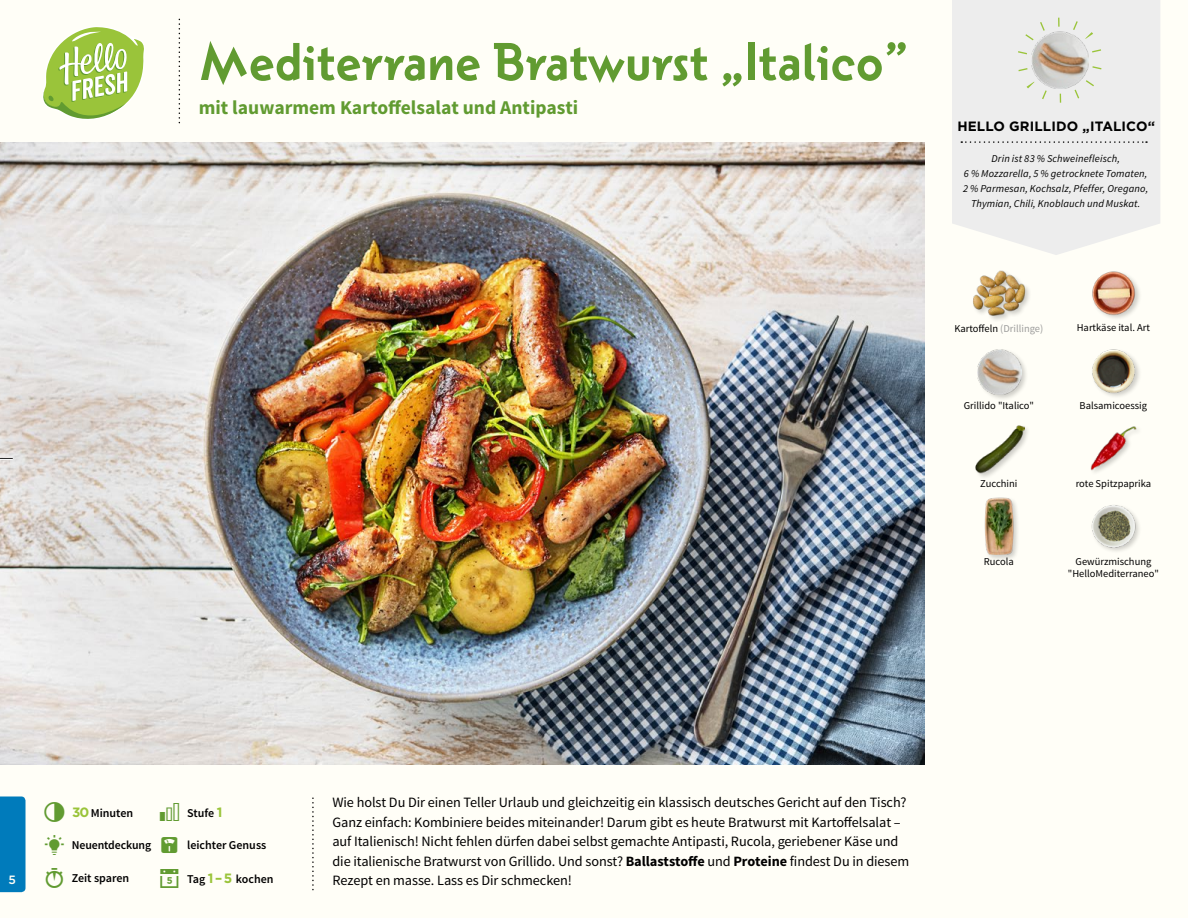
<style>
.page{position:relative;width:1188px;height:918px;background:#fffef7}
.page>*{position:absolute;margin:0;border:0;box-sizing:border-box;transform-origin:0 0}
.t1{font:700 55.5px "Instanter OT";letter-spacing:-.01em;color:#619b31}
.t2{font:700 19.5px "Source Sans Pro";color:#619b31}
.t3{font:14.25px/19.5px "Source Sans Pro";letter-spacing:-.005em;color:#000}
.t4{font:700 13.5px "Gotham";letter-spacing:.01em;color:#000}
.t5{font:600 12px "Source Sans Pro";color:#000}
.t6{font:500 12px "Gotham";color:#fffef7}
.t7{font:italic 10.5px/14.7px "Source Sans Pro";letter-spacing:.015em;color:#000;text-align:center}
.t8{font:10.5px/12px "Source Sans Pro";color:#000;text-align:center}
.t9{font:10.5px "Source Sans Pro";color:#9d9d9c}
.s1{color:#000}
.s2{font-family:"Gotham";font-weight:700;font-size:13.5px;color:#9ac43a}
.s3{font-weight:700}
</style>
<div class="page">
<svg style="left:43px;top:27px;width:101px;height:92px"></svg>
<svg style="left:952px;top:0;width:208px;height:255px;background:#eeeeed"></svg>
<svg style="left:961px;top:141px;width:186px;height:2px"></svg>
<img style="left:1031px;top:32px;width:57px;height:56px">
<div style="left:1017px;top:18px;width:85px;height:85px;border:9px dashed #9ac43a;border-radius:50%"></div>
<div style="left:0;top:796px;width:26px;height:96px;background:#007bbb"></div>
<img style="left:1091px;top:505px;width:48px;height:46px">
<div style="left:983px;top:496px;width:37px;height:66px;background:#000;opacity:.2"></div>
<img style="left:983px;top:498px;width:37px;height:57px">
<img style="left:1090px;top:426px;width:48px;height:46px">
<div style="left:974px;top:424px;width:57px;height:56px;background:#000;opacity:.2"></div>
<img style="left:974px;top:424px;width:50px;height:50px">
<div style="left:977px;top:348px;width:52px;height:54px;background:#000;opacity:.2"></div>
<img style="left:978px;top:349px;width:43px;height:46px">
<img style="left:1092px;top:349px;width:48px;height:48px">
<img style="left:1092px;top:271px;width:48px;height:48px">
<div style="left:972px;top:269px;width:60px;height:53px;background:#000;opacity:.2"></div>
<img style="left:972px;top:269px;width:55px;height:53px">
<img style="left:0;top:142px;width:925px;height:623px">
<svg style="left:0;top:458px;width:13px;height:2px"></svg>
<h1 class="t1" style="left:199px;top:29px;width:711px">Mediterrane Bratwurst „Italico”</h1>
<h2 class="t2" style="left:199px;top:95px;width:381px">mit lauwarmem Kartoffelsalat und Antipasti</h2>
<p class="t4" style="left:957px;top:117px;width:199px">HELLO GRILLIDO „ITALICO“</p>
<p class="t7" style="left:963px;top:152px;width:187px">Drin ist 83 % Schweinefleisch,<br>6 % Mozzarella, 5 % getrocknete Tomaten, 2 % Parmesan, Kochsalz, Pfeffer, Oregano, Thymian, Chili, Knoblauch und Muskat.</p>
<p class="t9" style="left:954px;top:322px;width:90px"><span class="s1">Kartoffeln</span> (Drillinge)</p>
<p class="t8" style="left:1077px;top:322px;width:75px">Hartkäse ital. Art</p>
<p class="t8" style="left:964px;top:400px;width:72px">Grillido "Italico"</p>
<p class="t8" style="left:1080px;top:400px;width:69px">Balsamicoessig</p>
<p class="t8" style="left:980px;top:478px;width:39px">Zucchini</p>
<p class="t8" style="left:1076px;top:478px;width:77px">rote Spitzpaprika</p>
<p class="t8" style="left:984px;top:556px;width:32px">Rucola</p>
<p class="t8" style="left:1068px;top:555px;width:92px">Gewürzmischung "HelloMediterraneo"</p>
<p class="t5" style="left:72px;top:805px;width:62px"><span class="s2">30</span> Minuten</p>
<p class="t5" style="left:187px;top:805px;width:37px">Stufe <span class="s2">1</span></p>
<p class="t3" style="left:332px;top:793px;width:578px">Wie holst Du Dir einen Teller Urlaub und gleichzeitig ein klassisch deutsches Gericht auf den Tisch?<br>Ganz einfach: Kombiniere beides miteinander! Darum gibt es heute Bratwurst mit Kartoffelsalat – auf Italienisch! Nicht fehlen dürfen dabei selbst gemachte Antipasti, Rucola, geriebener Käse und die italienische Bratwurst von Grillido. Und sonst? <span class="s3">Ballaststoffe</span> und <span class="s3">Proteine</span> findest Du in diesem Rezept en masse. Lass es Dir schmecken!</p>
<p class="t5" style="left:72px;top:838px;width:81px">Neuentdeckung</p>
<p class="t5" style="left:187px;top:838px;width:81px">leichter Genuss</p>
<p class="t6" style="left:9px;top:872px;width:6px">1</p>
<p class="t5" style="left:72px;top:870px;width:59px">Zeit sparen</p>
<p class="t5" style="left:187px;top:871px;width:88px">Tag <span class="s2">1 –5</span> kochen</p>
<p class="t6" style="left:9px;top:872px;width:9px">5</p>
</div>
